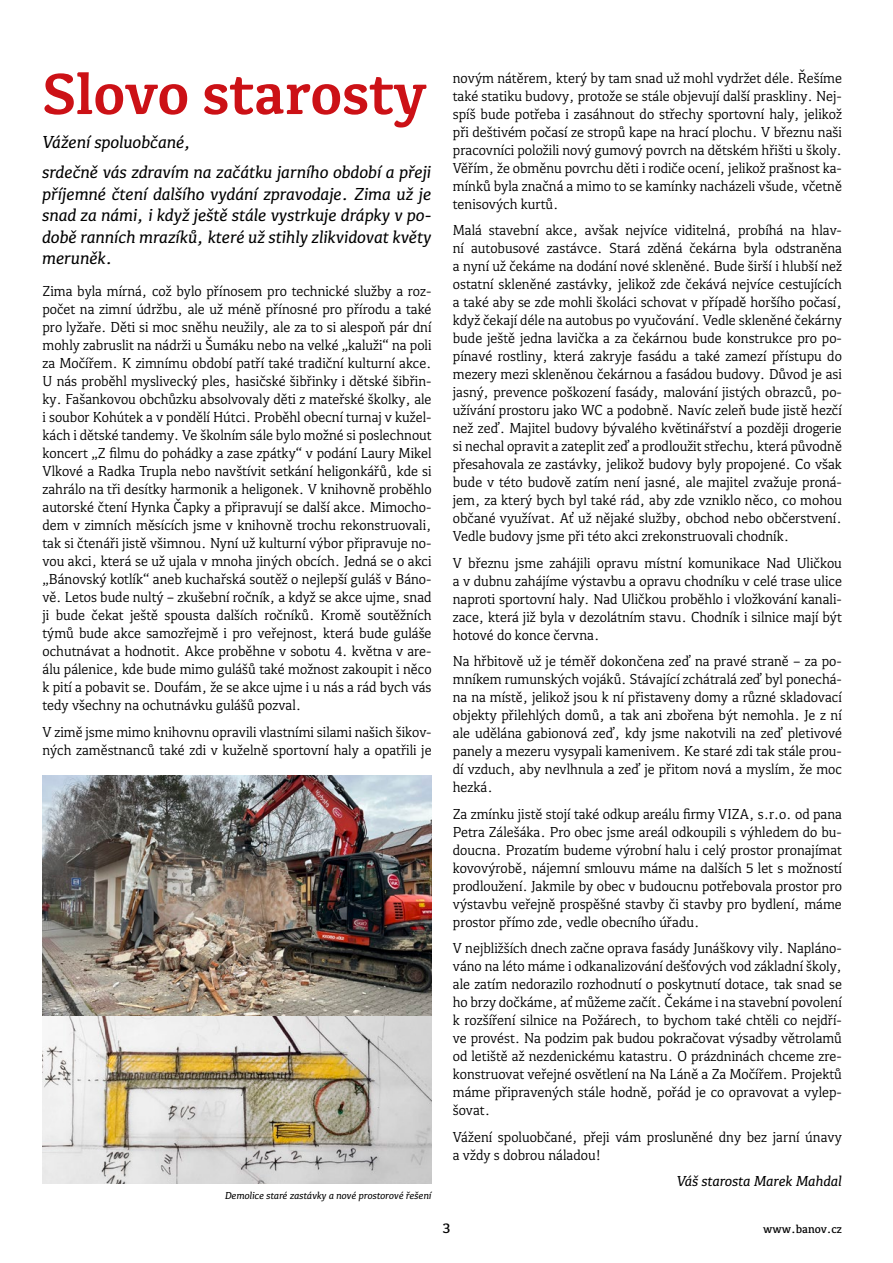
<style>
.page{position:relative;width:893px;height:1263px;background:#fff}
.page>*{position:absolute;margin:0;border:0;box-sizing:border-box;transform-origin:0 0}
.t1{font:700 60px "Kefa II Pro";color:#cc1116}
.t2{font:italic 18px/21.6px "Kefa II Pro";color:#000;text-align:justify}
.t3{font:15px/18px "Kefa II Pro";color:#000;text-align:justify}
.t4{font:italic 15px "Kefa II Pro";color:#000}
.t5{font:500 15px "Kefa II Pro";color:#000}
.t6{font:500 12px "Kefa II Pro";color:#000}
.t7{font:italic 10.5px "Kefa II Pro";color:#000}
</style>
<div class="page">
<img style="left:43px;top:776px;width:389px;height:407px">
<p class="t1" style="left:43px;top:59px;width:386px">Slovo starosty</p>
<p class="t2" style="left:43px;top:131px;width:150px">Vážení spoluobčané,</p>
<p class="t2" style="left:43px;top:161px;width:391px">srdečně vás zdravím na začátku jarního období a přeji příjemné čtení dalšího vydání zpravodaje. Zima už je snad za námi, i když ještě stále vystrkuje drápky v po&shy;době ranních mrazíků, které už stihly zlikvidovat květy meruněk.</p>
<p class="t3" style="left:43px;top:282px;width:391px">Zima byla mírná, což bylo přínosem pro technické služby a roz&shy;počet na zimní údržbu, ale už méně přínosné pro přírodu a také pro lyžaře. Děti si moc sněhu neužily, ale za to si alespoň pár dní mohly zabruslit na nádrži u Šumáku nebo na velké „kaluži“ na poli za Močířem. K zimnímu období patří také tradiční kulturní akce.<br>U nás proběhl myslivecký ples, hasičské šibřinky i dětské šibřin&shy;ky. Fašankovou obchůzku absolvovaly děti z mateřské školky, ale i soubor Kohútek a v pondělí Hútci. Proběhl obecní turnaj v kužel&shy;kách i dětské tandemy. Ve školním sále bylo možné si poslechnout koncert „Z filmu do pohádky a zase zpátky“ v podání Laury Mikel Vlkové a Radka Trupla nebo navštívit setkání heligonkářů, kde si zahrálo na tři desítky harmonik a heligonek. V knihovně proběhlo autorské čtení Hynka Čapky a připravují se další akce. Mimocho&shy;dem v zimních měsících jsme v knihovně trochu rekonstruovali, tak si čtenáři jistě všimnou. Nyní už kulturní výbor připravuje no&shy;vou akci, která se už ujala v mnoha jiných obcích. Jedná se o akci „Bánovský kotlík“ aneb kuchařská soutěž o nejlepší guláš v Báno&shy;vě. Letos bude nultý – zkušební ročník, a když se akce ujme, snad ji bude čekat ještě spousta dalších ročníků. Kromě soutěžních týmů bude akce samozřejmě i pro veřejnost, která bude guláše ochutnávat a hodnotit. Akce proběhne v sobotu 4. května v are&shy;álu pálenice, kde bude mimo gulášů také možnost zakoupit i něco k pití a pobavit se. Doufám, že se akce ujme i u nás a rád bych vás tedy všechny na ochutnávku gulášů pozval.</p>
<p class="t3" style="left:43px;top:723px;width:391px">V zimě jsme mimo knihovnu opravili vlastními silami našich šikov&shy;ných zaměstnanců také zdi v kuželně sportovní haly a opatřili je</p>
<p class="t7" style="left:225px;top:1189px;width:208px">Demolice staré zastávky a nové prostorové řešení</p>
<p class="t3" style="left:453px;top:69px;width:391px">novým nátěrem, který by tam snad už mohl vydržet déle. Řešíme také statiku budovy, protože se stále objevují další praskliny. Nej&shy;spíš bude potřeba i zasáhnout do střechy sportovní haly, jelikož při deštivém počasí ze stropů kape na hrací plochu. V březnu naši pracovníci položili nový gumový povrch na dětském hřišti u školy.<br>Věřím, že obměnu povrchu děti i rodiče ocení, jelikož prašnost ka&shy;mínků byla značná a mimo to se kamínky nacházeli všude, včetně tenisových kurtů.</p>
<p class="t3" style="left:453px;top:221px;width:391px">Malá stavební akce, avšak nejvíce viditelná, probíhá na hlav&shy;ní autobusové zastávce. Stará zděná čekárna byla odstraněna a nyní už čekáme na dodání nové skleněné. Bude širší i hlubší než ostatní skleněné zastávky, jelikož zde čekává nejvíce cestujících a také aby se zde mohli školáci schovat v případě horšího počasí, když čekají déle na autobus po vyučování. Vedle skleněné čekárny bude ještě jedna lavička a za čekárnou bude konstrukce pro po&shy;pínavé rostliny, která zakryje fasádu a také zamezí přístupu do mezery mezi skleněnou čekárnou a fasádou budovy. Důvod je asi jasný, prevence poškození fasády, malování jistých obrazců, po&shy;užívání prostoru jako WC a podobně. Navíc zeleň bude jistě hezčí než zeď. Majitel budovy bývalého květinářství a později drogerie si nechal opravit a zateplit zeď a prodloužit střechu, která původně přesahovala ze zastávky, jelikož budovy byly propojené. Co však bude v této budově zatím není jasné, ale majitel zvažuje proná&shy;jem, za který bych byl také rád, aby zde vzniklo něco, co mohou občané využívat. Ať už nějaké služby, obchod nebo občerstvení.<br>Vedle budovy jsme při této akci zrekonstruovali chodník.</p>
<p class="t3" style="left:453px;top:554px;width:391px">V březnu jsme zahájili opravu místní komunikace Nad Uličkou a v dubnu zahájíme výstavbu a opravu chodníku v celé trase ulice naproti sportovní haly. Nad Uličkou proběhlo i vložkování kanali&shy;zace, která již byla v dezolátním stavu. Chodník i silnice mají být hotové do konce června.</p>
<p class="t3" style="left:453px;top:652px;width:391px">Na hřbitově už je téměř dokončena zeď na pravé straně – za po&shy;mníkem rumunských vojáků. Stávající zchátralá zeď byl ponechá&shy;na na místě, jelikož jsou k ní přistaveny domy a různé skladovací objekty přilehlých domů, a tak ani zbořena být nemohla. Je z ní ale udělána gabionová zeď, kdy jsme nakotvili na zeď pletivové panely a mezeru vysypali kamenivem. Ke staré zdi tak stále prou&shy;dí vzduch, aby nevlhnula a zeď je přitom nová a myslím, že moc hezká.</p>
<p class="t3" style="left:453px;top:805px;width:391px">Za zmínku jistě stojí také odkup areálu firmy VIZA, s.r.o. od pana Petra Zálešáka. Pro obec jsme areál odkoupili s výhledem do bu&shy;doucna. Prozatím budeme výrobní halu i celý prostor pronajímat kovovýrobě, nájemní smlouvu máme na dalších 5 let s možností prodloužení. Jakmile by obec v budoucnu potřebovala prostor pro výstavbu veřejně prospěšné stavby či stavby pro bydlení, máme prostor přímo zde, vedle obecního úřadu.</p>
<p class="t3" style="left:453px;top:939px;width:391px">V nejbližších dnech začne oprava fasády Junáškovy vily. Napláno&shy;váno na léto máme i odkanalizování dešťových vod základní školy, ale zatím nedorazilo rozhodnutí o poskytnutí dotace, tak snad se ho brzy dočkáme, ať můžeme začít. Čekáme i na stavební povolení k rozšíření silnice na Požárech, to bychom také chtěli co nejdří&shy;ve provést. Na podzim pak budou pokračovat výsadby větrolamů od letiště až nezdenickému katastru. O prázdninách chceme zre&shy;konstruovat veřejné osvětlení na Na Láně a Za Močířem. Projektů máme připravených stále hodně, pořád je co opravovat a vylep&shy;šovat.</p>
<p class="t3" style="left:453px;top:1128px;width:391px">Vážení spoluobčané, přeji vám prosluněné dny bez jarní únavy a vždy s dobrou náladou!</p>
<p class="t4" style="left:677px;top:1172px;width:167px">Váš starosta Marek Mahdal</p>
<p class="t5" style="left:443px;top:1219px;width:9px">3</p>
<p class="t6" style="left:763px;top:1222px;width:80px">www.banov.cz</p>
</div>
